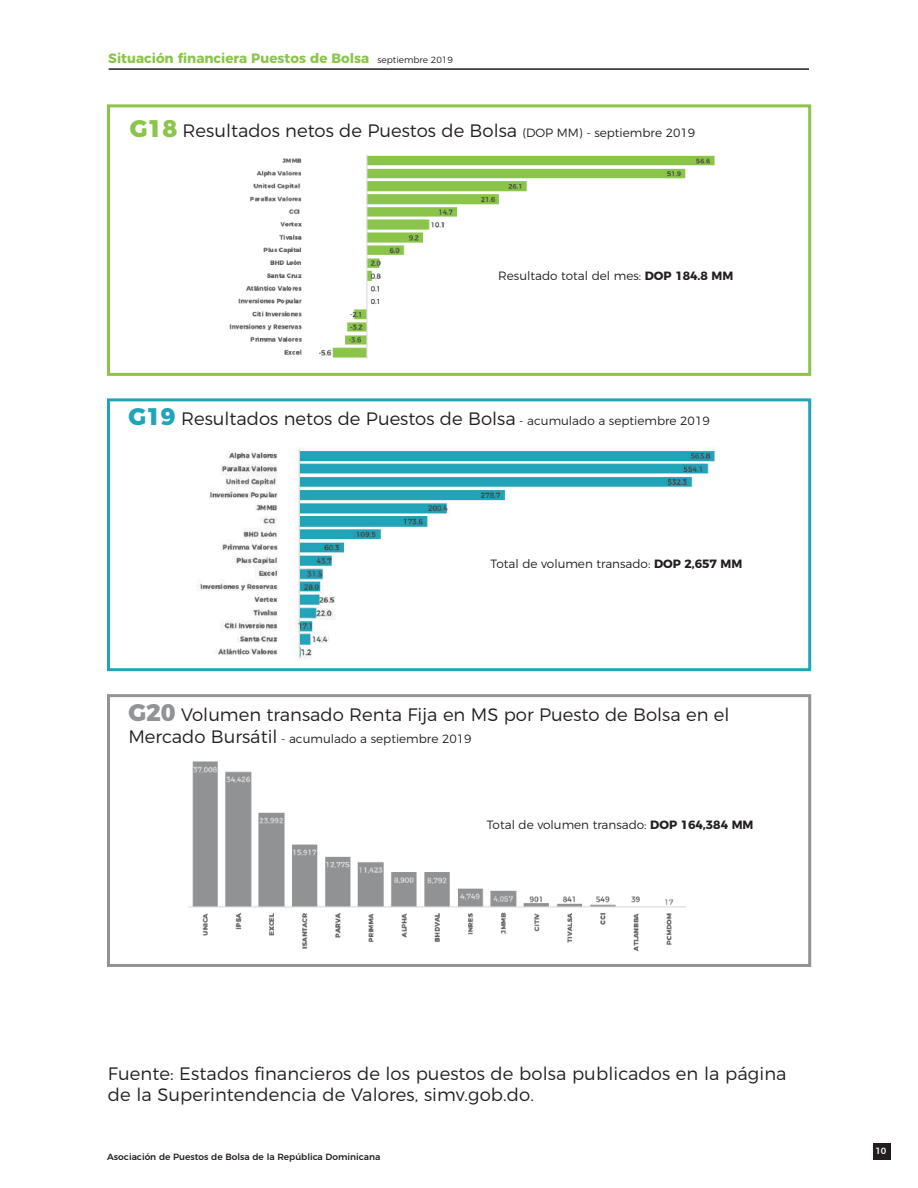
<style>
.page{position:relative;width:918px;height:1188px;background:#fff}
.page>*{position:absolute;margin:0;border:0;box-sizing:border-box;transform-origin:0 0}
.t1{font:300 18px/21.6px "Montserrat";color:#231f20}
.t2{font:700 13.5px "Montserrat";color:#8ac54a}
.t3{font:300 12px "Montserrat";color:#231f20}
.t4{font:500 9px "Montserrat";color:#231f20}
.t5{font:500 9px "Montserrat";color:#fff}
.s1{font-weight:300;font-size:9px;color:#231f20}
.s2{font-weight:800;font-size:24px;color:#8ac449}
.s3{font-size:12px}
.s4{font-weight:700}
.s5{font-weight:800;font-size:24px;color:#20a5b8}
.s6{font-weight:800;font-size:24px;color:#929396}
.s7{font-size:18px}
</style>
<div class="page">
<img style="left:188px;top:761px;width:498px;height:191px">
<img style="left:197px;top:448px;width:519px;height:212px">
<img style="left:229px;top:154px;width:486px;height:205px">
<div style="left:107px;top:104px;width:704px;height:272px;border:3px solid #8ac449"></div>
<hr style="left:109px;top:68px;width:700px;height:2px;background:#231f20">
<div style="left:873px;top:1143px;width:17px;height:17px;background:#231f20"></div>
<div style="left:107px;top:398px;width:704px;height:273px;border:3px solid #20a5b8"></div>
<div style="left:107px;top:694px;width:704px;height:273px;border:3px solid #929396"></div>
<p class="t2" style="left:108px;top:47px;width:346px">Situación financiera Puestos de Bolsa <span class="s1">septiembre 2019</span></p>
<p class="t1" style="left:130px;top:118px;width:567px"><span class="s2">G18</span> Resultados netos de Puestos de Bolsa <span class="s3">(DOP MM) - septiembre 2019</span></p>
<p class="t3" style="left:498px;top:267px;width:237px">Resultado total del mes: <span class="s4">DOP 184.8 MM</span></p>
<p class="t1" style="left:128px;top:406px;width:583px"><span class="s5">G19</span> Resultados netos de Puestos de Bolsa <span class="s3">- acumulado a septiembre 2019</span></p>
<p class="t3" style="left:491px;top:555px;width:253px">Total de volumen transado: <span class="s4">DOP 2,657 MM</span></p>
<p class="t1" style="left:128px;top:702px;width:603px"><span class="s6">G20</span> Volumen transado Renta Fija en MS por Puesto de Bolsa en el</p>
<p class="t3" style="left:128px;top:729px;width:345px"><span class="s7">Mercado Bursátil</span> - acumulado a septiembre 2019</p>
<p class="t3" style="left:487px;top:815px;width:268px">Total de volumen transado: <span class="s4">DOP 164,384 MM</span></p>
<p class="t1" style="left:108px;top:1061px;width:680px">Fuente: Estados financieros de los puestos de bolsa publicados en la página de la Superintendencia de Valores, simv.gob.do.</p>
<p class="t4" style="left:107px;top:1149px;width:275px">Asociación de Puestos de Bolsa de la República Dominicana</p>
<p class="t5" style="left:875px;top:1144px;width:13px">10</p>
</div>
